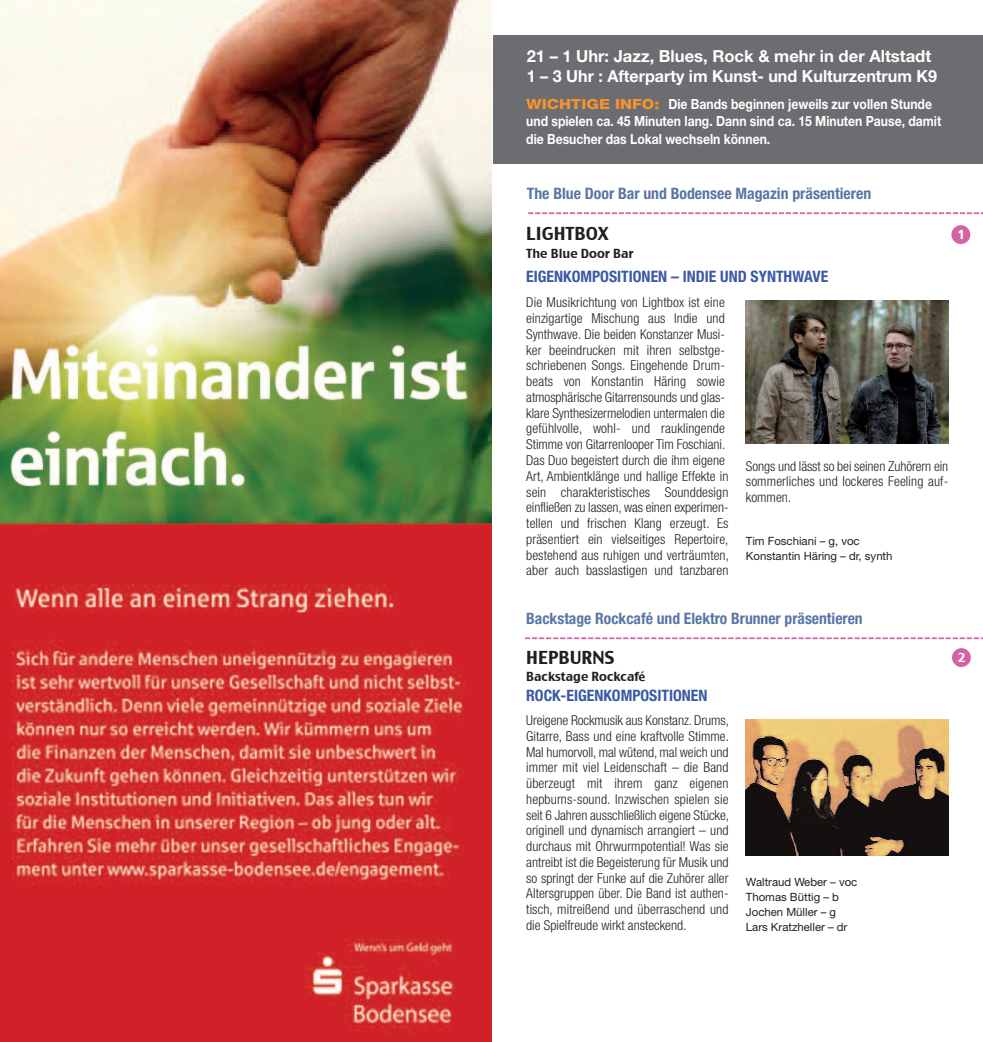
<style>
.page{position:relative;width:983px;height:1042px;background:#fff}
.page>*{position:absolute;margin:0;border:0;box-sizing:border-box;transform-origin:0 0}
.t1{font:17.5px "Charcoal CY";color:#231f20}
.t2{font:700 16.62px/19.9px "Helvetica Neue";color:#fff}
.t3{font:700 condensed 15.75px "Helvetica Neue";color:#5976a4}
.t4{font:700 condensed 15.75px "Helvetica Neue";color:#3a59a7}
.t5{font:700 14px/17.5px "Helvetica Neue";color:#fff;scale:.87 1}
.t6{font:300 condensed 13.65px/15.8px "Helvetica Neue";letter-spacing:.01em;color:#231f20;text-align:justify}
.t7{font:12.25px "Charcoal CY";color:#231f20}
.t8{font:12.25px "Charcoal CY";color:#fff}
.t9{font:11.38px/14.9px "Helvetica Neue";color:#231f20}
.s1{font-weight:800;color:#f7932e}
.s2{font-family:"Lucida Grande";font-weight:700}
</style>
<div class="page">
<div style="left:493px;top:35px;width:489px;height:128px;background:#6c6d70"></div>
<img style="left:745px;top:719px;width:202px;height:136px">
<svg style="left:528px;top:212px;width:454px;height:2px"></svg>
<div style="left:951px;top:648px;width:19px;height:19px;background:#d463a5;border-radius:50%"></div>
<svg style="left:525px;top:637px;width:457px;height:2px"></svg>
<div style="left:951px;top:225px;width:19px;height:19px;background:#d463a5;border-radius:50%"></div>
<img style="left:745px;top:300px;width:202px;height:143px">
<img style="left:0;top:0;width:491px;height:1042px">
<p class="t2" style="left:526px;top:48px;width:411px">21 – 1 Uhr: Jazz, Blues, Rock &amp; mehr in der Altstadt<br>1 – 3 Uhr : Afterparty im Kunst- und Kulturzentrum K9</p>
<p class="t5" style="left:526px;top:96px;width:478px"><span class="s1">WICHTIGE INFO:</span> Die Bands beginnen jeweils zur vollen Stunde und spielen ca. 45 Minuten lang. Dann sind ca. 15 Minuten Pause, damit die Besucher das Lokal wechseln können.</p>
<p class="t3" style="left:526px;top:188px;width:346px">The Blue Door Bar und Bodensee Magazin präsentieren</p>
<p class="t1" style="left:526px;top:223px;width:84px">LightboX</p>
<p class="t7" style="left:526px;top:245px;width:109px">the blue Door bar</p>
<p class="t4" style="left:526px;top:270px;width:303px">EIGENKOMPOSITIONEN – INDIE UND SYNTHWAVE</p>
<p class="t6" style="left:526px;top:296px;width:204px;text-align:left">Die Musikrichtung von Lightbox ist eine einzigartige Mischung aus Indie und Synthwave. Die beiden Konstanzer Musi&shy;ker beeindrucken mit ihren selbstge&shy;schriebenen Songs. Eingehende Drum&shy;beats von Konstantin Häring sowie atmosphärische Gitarrensounds und glas&shy;klare Synthesizermelodien untermalen die gefühlvolle, wohl- und rauklingende Stimme von Gitarrenlooper Tim Foschiani.<br>Das Duo begeistert durch die ihm eigene Art, Ambientklänge und hallige Effekte in sein charakteristisches Sounddesign einfließen zu lassen, was einen experimen&shy;tellen und frischen Klang erzeugt. Es präsentiert ein vielseitiges Repertoire, bestehend aus ruhigen und verträumten, aber auch basslastigen und tanzbaren</p>
<p class="t6" style="left:745px;top:459px;width:204px">Songs und lässt so bei seinen Zuhörern ein sommerliches und lockeres Feeling auf&shy;kommen.</p>
<p class="t9" style="left:745px;top:534px;width:148px">Tim Foschiani – g, voc<br>Konstantin Häring – dr, synth</p>
<p class="t8" style="left:957px;top:227px;width:9px">1</p>
<p class="t3" style="left:526px;top:613px;width:338px">Backstage Rockcafé und Elektro Brunner präsentieren</p>
<p class="t1" style="left:526px;top:646px;width:90px">hEpbuRns</p>
<p class="t7" style="left:526px;top:669px;width:121px">backstage Rockcaf<span class="s2">é</span></p>
<p class="t4" style="left:526px;top:689px;width:183px">ROCK-EIGENKOMPOSITIONEN</p>
<p class="t6" style="left:526px;top:713px;width:204px">Ureigene Rockmusik aus Konstanz. Drums, Gitarre, Bass und eine kraftvolle Stimme.<br>Mal humorvoll, mal wütend, mal weich und immer mit viel Leidenschaft – die Band überzeugt mit ihrem ganz eigenen hepburns-sound. Inzwischen spielen sie seit 6 Jahren ausschließlich eigene Stücke, originell und dynamisch arrangiert – und durchaus mit Ohrwurmpotential! Was sie antreibt ist die Begeisterung für Musik und so springt der Funke auf die Zuhörer aller Altersgruppen über. Die Band ist authen&shy;tisch, mitreißend und überraschend und die Spielfreude wirkt ansteckend.</p>
<p class="t9" style="left:745px;top:875px;width:113px">Waltraud Weber – voc<br>Thomas Büttig – b<br>Jochen Müller – g<br>Lars Kratzheller – dr</p>
<p class="t8" style="left:957px;top:649px;width:9px">2</p>
</div>
